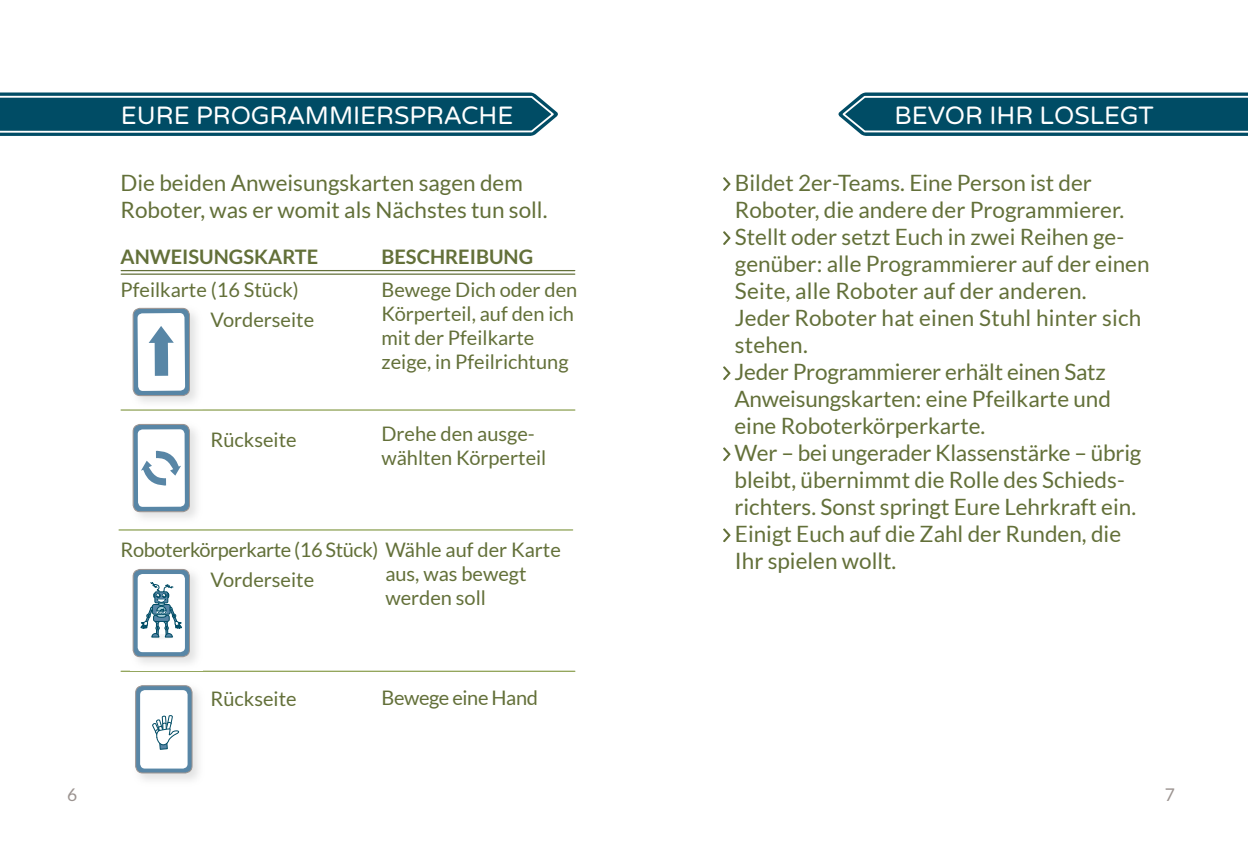
<style>
.page{position:relative;width:1248px;height:858px;background:#fff}
.page>*{position:absolute;margin:0;border:0;box-sizing:border-box;transform-origin:0 0}
.t1{font:25px "Varela Round";color:#fff}
.t2{font:22.5px/27px "Lato";color:#637039}
.t3{font:20px/24px "Lato";color:#637039}
.t4{font:20px/30px "Lato";letter-spacing:-.02em;color:#637039}
.t5{font:700 20px "Lato";color:#637039}
.t6{font:17.5px "Lato";color:#9b9390}
</style>
<div class="page">
<svg style="left:723px;top:177px;width:7px;height:14px"></svg>
<svg style="left:723px;top:231px;width:7px;height:14px"></svg>
<svg style="left:723px;top:366px;width:7px;height:14px"></svg>
<svg style="left:723px;top:447px;width:7px;height:14px"></svg>
<svg style="left:723px;top:528px;width:7px;height:14px"></svg>
<svg style="left:0;top:92px;width:558px;height:44px;background:#1d6076"></svg>
<svg style="left:838px;top:92px;width:409px;height:44px;background:#206278"></svg>
<hr style="left:121px;top:273px;width:453px;height:2px;background:#637039">
<hr style="left:120px;top:409px;width:455px;height:1px;background:#8b9f50">
<hr style="left:120px;top:670px;width:455px;height:2px;background:#8b9f50">
<hr style="left:119px;top:529px;width:453px;height:1px;background:#8b9f50">
<hr style="left:121px;top:270px;width:453px;height:1px;background:#637039">
<img style="left:139px;top:689px;width:60px;height:91px">
<img style="left:192px;top:690px;width:7px;height:15px">
<svg style="left:136px;top:685px;width:56px;height:88px"></svg>
<div style="left:135px;top:685px;width:57px;height:88px;border:1px solid #9b9390;border-radius:7px"></div>
<svg style="left:133px;top:569px;width:56px;height:87px"></svg>
<div style="left:133px;top:569px;width:57px;height:88px;border:1px solid #9b9390;border-radius:7px"></div>
<svg style="left:133px;top:424px;width:56px;height:87px"></svg>
<div style="left:133px;top:424px;width:57px;height:88px;border:1px solid #9b9390;border-radius:7px"></div>
<svg style="left:133px;top:308px;width:56px;height:87px"></svg>
<div style="left:133px;top:308px;width:57px;height:88px;border:1px solid #9b9390;border-radius:7px"></div>
<p class="t1" style="left:121px;top:101px;width:394px">EURE PROGRAMMIERSPRACHE</p>
<p class="t1" style="left:894px;top:101px;width:261px">BEVOR IHR LOSLEGT</p>
<p class="t2" style="left:120px;top:169px;width:428px">Die beiden Anweisungskarten sagen dem<br>Roboter, was er womit als Nächstes tun soll.</p>
<p class="t5" style="left:120px;top:245px;width:199px">ANWEISUNGSKARTE</p>
<p class="t3" style="left:210px;top:274px;width:105px;line-height:30px;text-indent:-90px">Pfeilkarte (16 Stück)<br>Vorderseite</p>
<p class="t5" style="left:381px;top:245px;width:153px">BESCHREIBUNG</p>
<p class="t3" style="left:381px;top:277px;width:197px">Bewege Dich oder den<br>Körperteil, auf den ich mit der Pfeilkarte zeige, in Pfeilrichtung</p>
<p class="t3" style="left:210px;top:427px;width:88px">Rückseite</p>
<p class="t3" style="left:381px;top:421px;width:166px">Drehe den ausge&shy;wählten Körperteil</p>
<p class="t4" style="left:210px;top:534px;width:352px;text-indent:-90px">Roboterkörperkarte (16 Stück) Wähle auf der Karte<br>Vorderseite</p>
<p class="t3" style="left:385px;top:561px;width:143px">aus, was bewegt werden soll</p>
<p class="t3" style="left:210px;top:686px;width:88px">Rückseite</p>
<p class="t4" style="left:381px;top:682px;width:158px">Bewege eine Hand</p>
<p class="t2" style="left:734px;top:169px;width:416px">Bildet 2er-Teams. Eine Person ist der Roboter, die andere der Programmierer.<br>Stellt oder setzt Euch in zwei Reihen ge&shy;genüber: alle Programmierer auf der einen Seite, alle Roboter auf der anderen.<br>Jeder Ro boter hat einen Stuhl hinter sich stehen.<br>Jeder Programmierer erhält einen Satz Anweisungskarten: eine Pfeilkarte und eine Roboterkörperkarte.<br>Wer – bei ungerader Klassenstärke – übrig bleibt, übernimmt die Rolle des Schieds&shy;richters. Sonst springt Eure Lehrkraft ein.<br>Einigt Euch auf die Zahl der Runden, die Ihr spielen wollt.</p>
<p class="t6" style="left:67px;top:785px;width:12px">6</p>
<p class="t6" style="left:1164px;top:785px;width:12px">7</p>
</div>
